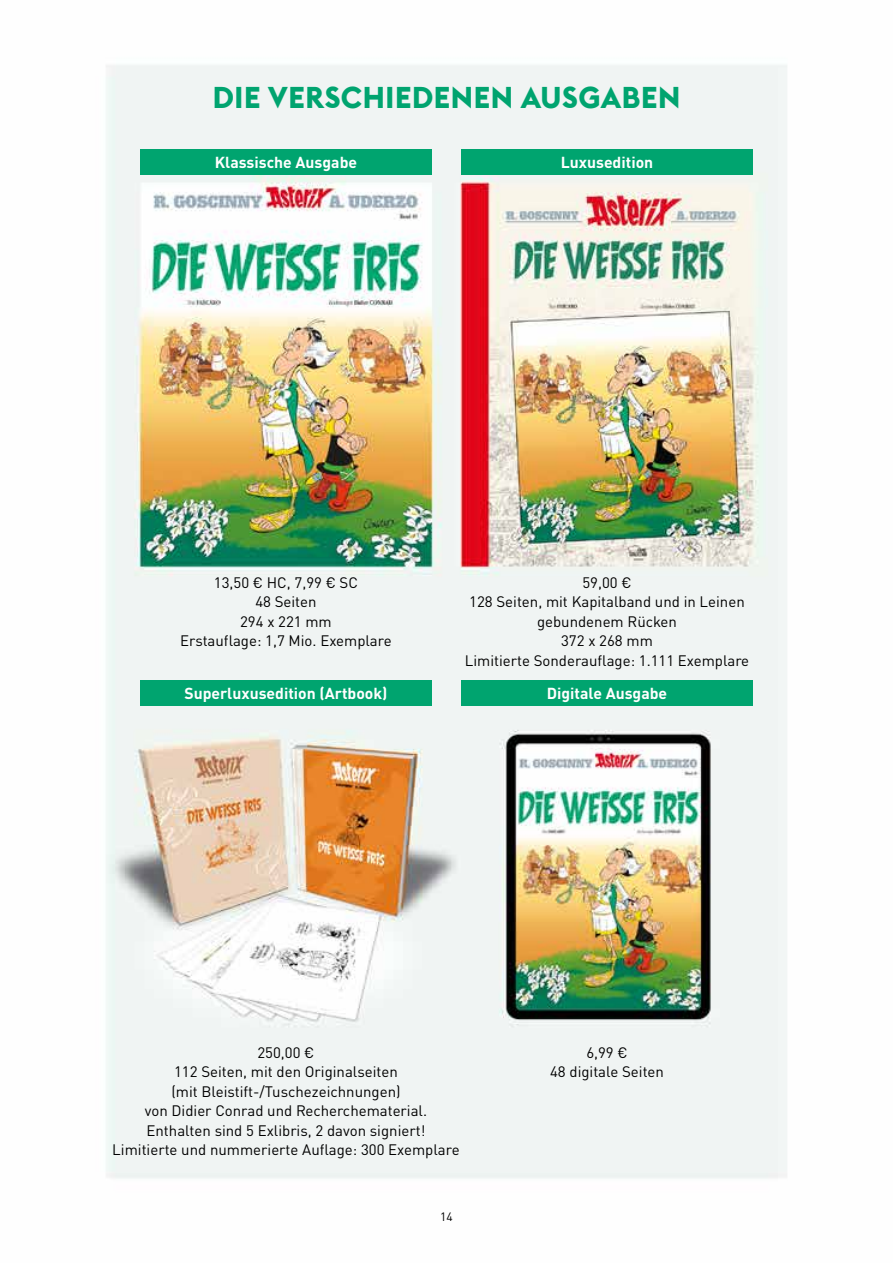
<style>
.page{position:relative;width:893px;height:1263px;background:#fff}
.page>*{position:absolute;margin:0;border:0;box-sizing:border-box;transform-origin:0 0}
.t1{font:700 30px "Euclid BP";letter-spacing:.02em;color:#00a46f}
.t2{font:700 15.75px "DINOT";color:#fff}
.t3{font:15px/19.5px "DINOT";color:#000;text-align:center}
.t4{font:12px "DINOT";color:#000}
</style>
<div class="page">
<img style="left:106px;top:65px;width:681px;height:1114px">
<div style="left:140px;top:149px;width:292px;height:25px;background:#00a46f"></div>
<div style="left:461px;top:149px;width:292px;height:25px;background:#00a46f"></div>
<div style="left:140px;top:680px;width:292px;height:26px;background:#00a46f"></div>
<div style="left:461px;top:680px;width:292px;height:26px;background:#00a46f"></div>
<h1 class="t1" style="left:213px;top:78px;width:469px">DIE VERSCHIEDENEN AUSGABEN</h1>
<p class="t2" style="left:215px;top:152px;width:144px">Klassische Ausgabe</p>
<p class="t2" style="left:561px;top:152px;width:94px">Luxusedition</p>
<p class="t3" style="left:180px;top:572px;width:213px">13,50 € HC, 7,99 € SC<br>48 Seiten<br>294 x 221 mm<br>Erstauflage: 1,7 Mio. Exemplare</p>
<p class="t3" style="left:465px;top:572px;width:286px">59,00 €<br>128 Seiten, mit Kapitalband und in Leinen gebundenem Rücken<br>372 x 268 mm<br>Limitierte Sonderauflage: 1.111 Exemplare</p>
<p class="t2" style="left:184px;top:683px;width:205px">Superluxusedition (Artbook)</p>
<p class="t2" style="left:547px;top:683px;width:122px">Digitale Ausgabe</p>
<p class="t3" style="left:112px;top:1042px;width:349px">250,00 €<br>112 Seiten, mit den Originalseiten<br>(mit Bleistift-/Tuschezeichnungen)<br>von Didier Conrad und Recherchematerial.<br>Enthalten sind 5 Exlibris, 2 davon signiert!<br>Limitierte und nummerierte Auflage: 300 Exemplare</p>
<p class="t4" style="left:440px;top:1209px;width:14px">14</p>
<p class="t3" style="left:550px;top:1042px;width:115px">6,99 €<br>48 digitale Seiten</p>
</div>
